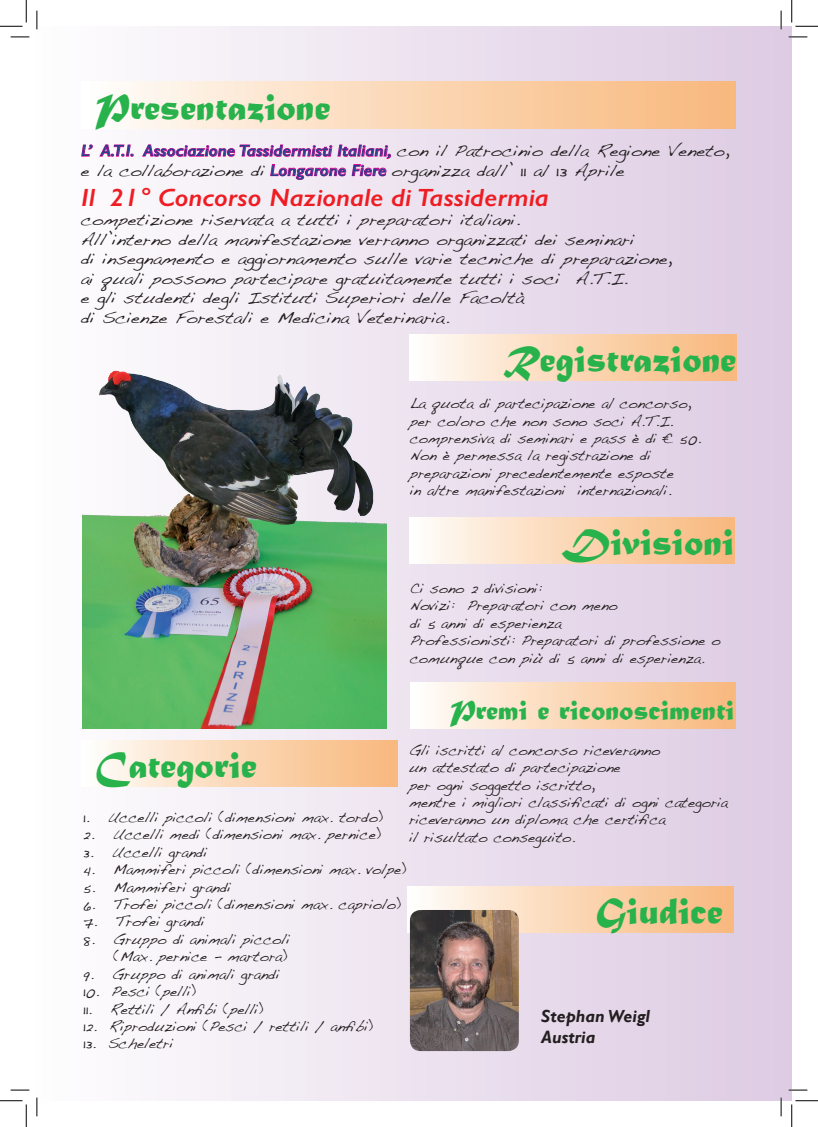
<style>
.page{position:relative;width:818px;height:1127px;background:#fff}
.page>*{position:absolute;margin:0;border:0;box-sizing:border-box;transform-origin:0 0}
.t1{font:38.75px "Matura MT Script Capitals";color:#28b24b}
.t2{font:28.75px "Matura MT Script Capitals";color:#28b24b}
.t3{font:italic 600 25px "Gill Sans";color:#ee1d23;scale:1.1 1}
.t4{font:italic 700 17.5px/21px "Gill Sans";color:#231f20}
.t5{font:16.25px/19.5px "Handwriting Dakota";color:#231f20;scale:1.1 1}
.t6{font:italic 600 16.25px "Gill Sans";color:#253f8e;scale:1.1 1}
.t7{font:14.5px/17.4px "Handwriting Dakota";color:#231f20}
.s1{font-family:"Handwriting Dakota";font-weight:400;font-style:normal;color:#231f20}
.s2{font-family:"Gill Sans";font-weight:600;font-style:italic;color:#253f8e}
</style>
<div class="page">
<div style="left:26px;top:26px;width:766px;height:1074px;background:linear-gradient(to right,#fdfefd,#ddcbe2)"></div>
<svg style="left:81px;top:144px;width:12px;height:13px"></svg>
<svg style="left:99px;top:138px;width:35px;height:19px"></svg>
<svg style="left:142px;top:138px;width:249px;height:42px"></svg>
<div style="left:82px;top:82px;width:654px;height:46px;background:linear-gradient(to right,#fefcf8,#f8b679)"></div>
<div style="left:82px;top:740px;width:315px;height:46px;background:linear-gradient(to right,#fefcf8,#f8b67a)"></div>
<div style="left:409px;top:334px;width:327px;height:46px;background:linear-gradient(to right,#fefcf8,#f8b67a)"></div>
<div style="left:411px;top:682px;width:325px;height:46px;background:linear-gradient(to right,#fefcf8,#f8b679)"></div>
<div style="left:407px;top:886px;width:326px;height:46px;background:linear-gradient(to right,#fefcf9,#f8b77a)"></div>
<div style="left:409px;top:517px;width:325px;height:46px;background:linear-gradient(to right,#fefcf8,#f8b679)"></div>
<img style="left:410px;top:909px;width:109px;height:141px">
<img style="left:83px;top:334px;width:303px;height:394px">
<svg style="left:11px;top:36px;width:18px;height:2px"></svg>
<svg style="left:788px;top:36px;width:19px;height:2px"></svg>
<svg style="left:11px;top:1088px;width:18px;height:2px"></svg>
<svg style="left:788px;top:1088px;width:19px;height:2px"></svg>
<svg style="left:36px;top:11px;width:2px;height:18px"></svg>
<svg style="left:36px;top:1097px;width:2px;height:18px"></svg>
<svg style="left:780px;top:11px;width:2px;height:18px"></svg>
<svg style="left:780px;top:1097px;width:2px;height:18px"></svg>
<svg style="left:0;top:0;width:27px;height:27px"></svg>
<svg style="left:0;top:1100px;width:27px;height:26px"></svg>
<svg style="left:791px;top:0;width:27px;height:27px"></svg>
<svg style="left:791px;top:1100px;width:27px;height:26px"></svg>
<h1 class="t1" style="left:95px;top:83px;width:238px">Presentazione</h1>
<p class="t6" style="left:81px;top:141px;width:591px">L’ A.T.I. Associazione Tassidermisti Italiani, <span class="s1">con il Patrocinio della Regione Veneto,</span></p>
<p class="t5" style="left:81px;top:160px;width:496px">e la collaborazione di <span class="s2">Longarone Fiere</span> organizza dall’ 11 al 13 Aprile</p>
<h3 class="t3" style="left:81px;top:182px;width:427px">Il 21° Concorso Nazionale di Tassidermia</h3>
<p class="t5" style="left:81px;top:210px;width:539px">competizione riservata a tutti i preparatori italiani.<br>All’interno della manifestazione verranno organizzati dei seminari<br>di insegnamento e aggiornamento sulle varie tecniche di preparazione, ai quali possono partecipare gratuitamente tutti i soci A.T.I.<br>e gli studenti degli Istituti Superiori delle Facoltà<br>di Scienze Forestali e Medicina Veterinaria.</p>
<h1 class="t1" style="left:503px;top:335px;width:235px">Registrazione</h1>
<p class="t7" style="left:410px;top:394px;width:293px">La quota di partecipazione al concorso, per coloro che non sono soci A.T.I. comprensiva di seminari e pass è di € 50.<br>Non è permessa la registrazione di preparazioni precedentemente esposte<br>in altre manifestazioni internazionali.</p>
<h1 class="t1" style="left:561px;top:518px;width:174px">Divisioni</h1>
<p class="t7" style="left:410px;top:579px;width:312px">Ci sono 2 divisioni:<br>Novizi: Preparatori con meno<br>di 5 anni di esperienza<br>Professionisti: Preparatori di professione o comunque con più di 5 anni di esperienza.</p>
<h2 class="t2" style="left:449px;top:692px;width:287px">Premi e riconoscimenti</h2>
<p class="t7" style="left:409px;top:741px;width:320px">Gli iscritti al concorso riceveranno<br>un attestato di partecipazione<br>per ogni soggetto iscritto,<br>mentre i migliori classificati di ogni categoria riceveranno un diploma che certifica<br>il risultato conseguito.</p>
<h1 class="t1" style="left:95px;top:741px;width:164px">Categorie</h1>
<p class="t7" style="left:83px;top:808px;width:301px">1. Uccelli piccoli (dimensioni max. tordo)</p>
<p class="t7" style="left:83px;top:825px;width:299px">2. Uccelli medi (dimensioni max. pernice)</p>
<p class="t7" style="left:83px;top:842px;width:126px">3. Uccelli grandi</p>
<p class="t7" style="left:83px;top:860px;width:325px">4. Mammiferi piccoli (dimensioni max. volpe)</p>
<p class="t7" style="left:83px;top:877px;width:150px">5. Mammiferi grandi</p>
<p class="t7" style="left:83px;top:895px;width:319px">6. Trofei piccoli (dimensioni max. capriolo)</p>
<p class="t7" style="left:83px;top:912px;width:123px">7. Trofei grandi</p>
<p class="t7" style="left:83px;top:929px;width:208px;text-align:right">8. Gruppo di animali piccoli (Max. pernice - martora)</p>
<p class="t7" style="left:83px;top:964px;width:198px">9. Gruppo di animali grandi</p>
<p class="t7" style="left:83px;top:982px;width:114px">10. Pesci (pelli)</p>
<p class="t7" style="left:83px;top:999px;width:182px">11. Rettili / Anfibi (pelli)</p>
<p class="t7" style="left:83px;top:1016px;width:292px">12. Riproduzioni (Pesci / rettili / anfibi)</p>
<p class="t7" style="left:83px;top:1034px;width:92px">13. Scheletri</p>
<h1 class="t1" style="left:596px;top:887px;width:128px">Giudice</h1>
<p class="t4" style="left:541px;top:1006px;width:110px">Stephan Weigl<br>Austria</p>
</div>
